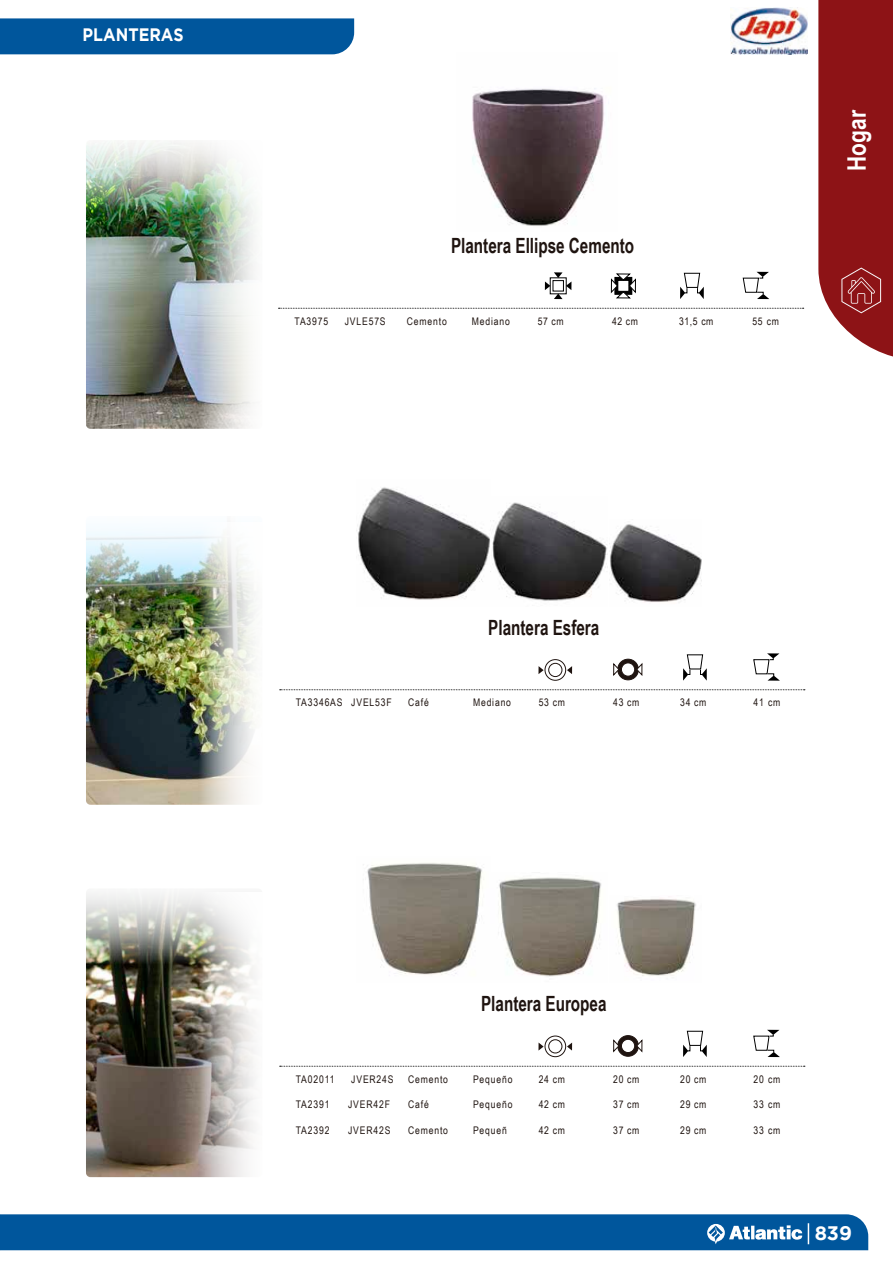
<style>
.page{position:relative;width:893px;height:1263px;background:#fff}
.page>*{position:absolute;margin:0;border:0;box-sizing:border-box;transform-origin:0 0}
.t1{font:700 25.5px "Arial Narrow";color:#fff}
.t2{font:700 21px "Arial Narrow";color:#1f1410;scale:.89 1}
.t3{font:700 19.5px "Gotham";color:#fff}
.t4{font:700 18px "Gotham";color:#fff;scale:.89 1}
.t5{font:10.5px "Arial Narrow";letter-spacing:.08em;color:#1f1410}
</style>
<div class="page">
<div style="left:0;top:1214px;width:868px;height:36px;background:#00569c"></div>
<div style="left:0;top:18px;width:354px;height:36px;background:#00569c"></div>
<img style="left:731px;top:8px;width:77px;height:46px">
<svg style="left:818px;top:0;width:75px;height:357px;background:#97292c"></svg>
<img style="left:86px;top:211px;width:112px;height:218px">
<img style="left:86px;top:594px;width:112px;height:211px">
<img style="left:86px;top:964px;width:112px;height:213px">
<img style="left:86px;top:141px;width:112px;height:70px">
<img style="left:86px;top:529px;width:112px;height:65px">
<img style="left:86px;top:893px;width:112px;height:71px">
<svg style="left:198px;top:143px;width:89px;height:286px"></svg>
<img style="left:198px;top:530px;width:89px;height:275px">
<svg style="left:198px;top:893px;width:89px;height:285px"></svg>
<svg style="left:279px;top:308px;width:525px;height:1px"></svg>
<svg style="left:545px;top:272px;width:26px;height:27px"></svg>
<svg style="left:610px;top:273px;width:26px;height:26px"></svg>
<svg style="left:680px;top:273px;width:24px;height:26px"></svg>
<svg style="left:743px;top:272px;width:26px;height:27px"></svg>
<img style="left:472px;top:88px;width:132px;height:138px">
<svg style="left:280px;top:689px;width:525px;height:1px"></svg>
<svg style="left:683px;top:654px;width:24px;height:27px"></svg>
<svg style="left:753px;top:653px;width:27px;height:28px"></svg>
<img style="left:356px;top:487px;width:135px;height:113px">
<img style="left:492px;top:502px;width:115px;height:99px">
<img style="left:609px;top:524px;width:93px;height:78px">
<svg style="left:613px;top:658px;width:30px;height:23px"></svg>
<svg style="left:538px;top:659px;width:34px;height:22px"></svg>
<svg style="left:280px;top:1066px;width:525px;height:1px"></svg>
<svg style="left:683px;top:1031px;width:24px;height:26px"></svg>
<svg style="left:753px;top:1030px;width:27px;height:27px"></svg>
<img style="left:363px;top:863px;width:121px;height:112px">
<img style="left:498px;top:877px;width:103px;height:100px">
<img style="left:617px;top:898px;width:79px;height:78px">
<svg style="left:613px;top:1035px;width:30px;height:22px"></svg>
<svg style="left:538px;top:1035px;width:34px;height:22px"></svg>
<h3 class="t4" style="left:83px;top:24px;width:115px">PLANTERAS</h3>
<h2 class="t2" style="left:451px;top:230px;width:207px">Plantera Ellipse Cemento</h2>
<p class="t5" style="left:295px;top:313px;width:35px">TA3975</p>
<p class="t5" style="left:345px;top:313px;width:42px">JVLE57S</p>
<p class="t5" style="left:407px;top:313px;width:41px">Cemento</p>
<p class="t5" style="left:472px;top:313px;width:40px">Mediano</p>
<p class="t5" style="left:538px;top:313px;width:27px">57 cm</p>
<p class="t5" style="left:612px;top:313px;width:27px">42 cm</p>
<p class="t5" style="left:679px;top:313px;width:36px">31,5 cm</p>
<p class="t5" style="left:752px;top:313px;width:28px">55 cm</p>
<h1 class="t1" style="left:837px;top:171px;width:62px;rotate:-90deg">Hogar</h1>
<h2 class="t2" style="left:488px;top:611px;width:126px">Plantera Esfera</h2>
<p class="t5" style="left:296px;top:695px;width:97px">TA3346AS JVEL53F</p>
<p class="t5" style="left:408px;top:695px;width:22px">Café</p>
<p class="t5" style="left:473px;top:695px;width:40px">Mediano</p>
<p class="t5" style="left:539px;top:695px;width:27px">53 cm</p>
<p class="t5" style="left:613px;top:695px;width:27px">43 cm</p>
<p class="t5" style="left:680px;top:695px;width:27px">34 cm</p>
<p class="t5" style="left:753px;top:695px;width:28px">41 cm</p>
<p class="t5" style="left:296px;top:1071px;width:40px">TA02011</p>
<p class="t5" style="left:296px;top:1097px;width:35px">TA2391</p>
<p class="t5" style="left:296px;top:1122px;width:35px">TA2392</p>
<p class="t5" style="left:351px;top:1071px;width:44px">JVER24S</p>
<p class="t5" style="left:348px;top:1097px;width:43px">JVER42F</p>
<p class="t5" style="left:348px;top:1122px;width:44px">JVER42S</p>
<p class="t5" style="left:408px;top:1071px;width:41px">Cemento</p>
<p class="t5" style="left:408px;top:1097px;width:22px">Café</p>
<p class="t5" style="left:408px;top:1122px;width:41px">Cemento</p>
<h2 class="t2" style="left:481px;top:988px;width:142px">Plantera Europea</h2>
<p class="t5" style="left:473px;top:1071px;width:41px">Pequeño</p>
<p class="t5" style="left:473px;top:1097px;width:41px">Pequeño</p>
<p class="t5" style="left:473px;top:1122px;width:35px">Pequeñ</p>
<p class="t5" style="left:539px;top:1071px;width:27px">24 cm</p>
<p class="t5" style="left:539px;top:1097px;width:27px">42 cm</p>
<p class="t5" style="left:539px;top:1122px;width:27px">42 cm</p>
<p class="t5" style="left:613px;top:1071px;width:27px">20 cm</p>
<p class="t5" style="left:613px;top:1097px;width:27px">37 cm</p>
<p class="t5" style="left:613px;top:1122px;width:27px">37 cm</p>
<p class="t5" style="left:680px;top:1071px;width:27px">20 cm</p>
<p class="t5" style="left:680px;top:1097px;width:27px">29 cm</p>
<p class="t5" style="left:680px;top:1122px;width:27px">29 cm</p>
<p class="t5" style="left:753px;top:1071px;width:28px">20 cm</p>
<p class="t5" style="left:753px;top:1097px;width:28px">33 cm</p>
<p class="t5" style="left:753px;top:1122px;width:28px">33 cm</p>
<h3 class="t3" style="left:815px;top:1222px;width:39px">839</h3>
</div>
